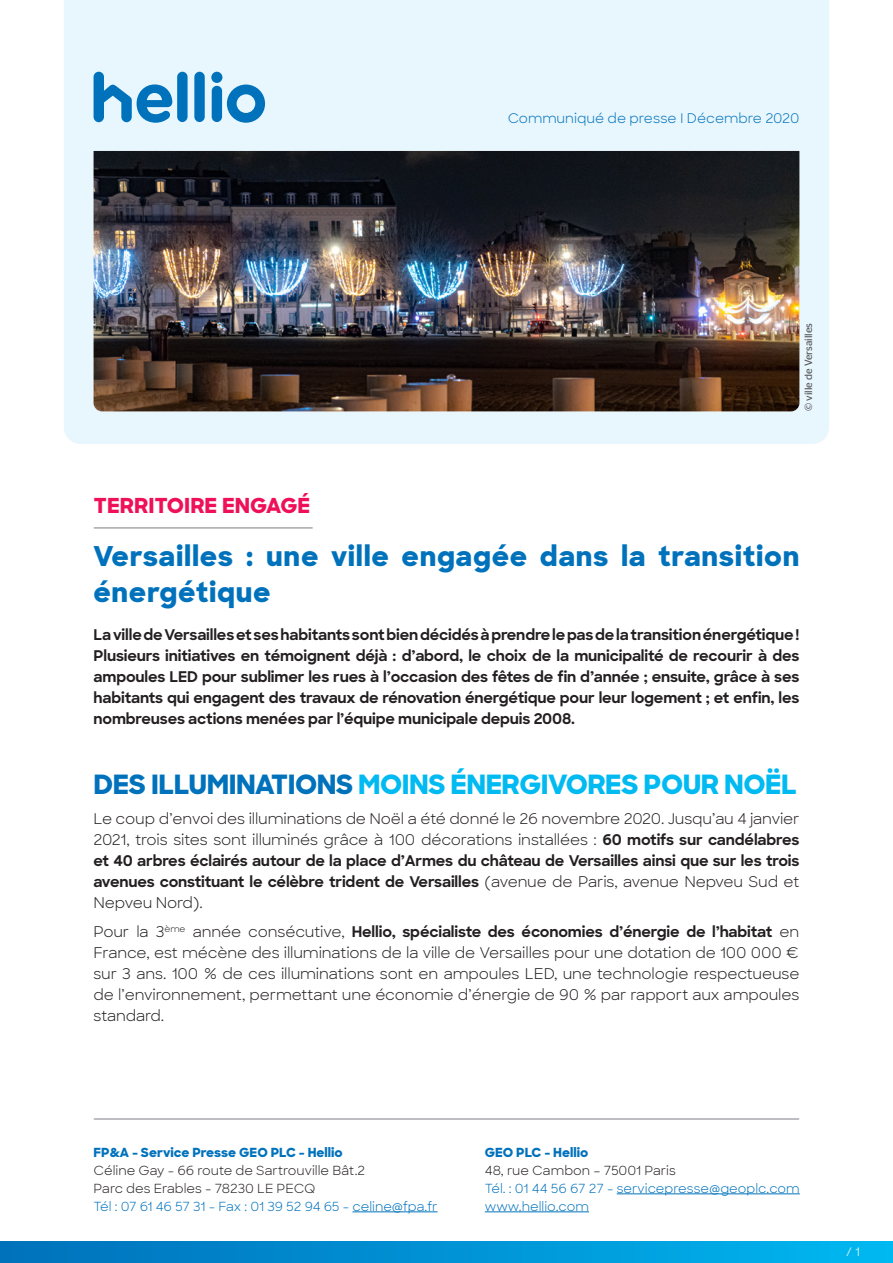
<style>
.page{position:relative;width:893px;height:1263px;background:#fff}
.page>*{position:absolute;margin:0;border:0;box-sizing:border-box;transform-origin:0 0}
.t1{font:800 27.75px/36px "Sharp Sans";letter-spacing:.025em;color:#0072bc}
.t2{font:800 27px "Sharp Sans";letter-spacing:-.02em;color:#00baf1}
.t3{font:800 21px "Sharp Sans";color:#ee1059}
.t4{font:15px/21px "Sharp Sans";letter-spacing:-.01em;color:#231f20;text-align:justify}
.t5{font:700 15px/21px "Sharp Sans";letter-spacing:-.01em;color:#231f20;text-align:justify}
.t6{font:13.5px "Sharp Sans";color:#0072bc}
.t7{font:12.75px/18px "Sharp Sans";color:#0072bc}
.t8{font:12.75px/18px "Sharp Sans";color:#231f20}
.t9{font:800 12.75px "Sharp Sans";color:#0072bc}
.t10{font:12px "Sharp Sans";color:#fff}
.t11{font:10.5px "Stag Sans";color:#57585a}
.s1{color:#0072bc}
.s2{font-weight:700}
</style>
<div class="page">
<div style="left:0;top:1242px;width:893px;height:21px;background:linear-gradient(to right,#0070bb,#00b7ef)"></div>
<hr style="left:352px;top:1211px;width:86px;height:1px;background:#0072bc">
<hr style="left:617px;top:1193px;width:183px;height:1px;background:#0072bc">
<hr style="left:485px;top:1211px;width:104px;height:1px;background:#0072bc">
<hr style="left:94px;top:1118px;width:705px;height:2px;background:#a8a9ad">
<div style="left:64px;top:0;width:765px;height:444px;background:#e8f6fd"></div>
<img style="left:94px;top:151px;width:705px;height:260px">
<svg style="left:94px;top:72px;width:171px;height:51px;background:#7fbadf"></svg>
<div style="left:211px;top:72px;width:11px;height:11px;background:#0072bc;border-radius:50%"></div>
<div style="left:212px;top:86px;width:10px;height:36px;background:#0072bc;border-radius:5px"></div>
<hr style="left:94px;top:527px;width:218px;height:2px;background:#a8a9ad">
<p class="t6" style="left:508px;top:108px;width:293px">Communiqué de presse I Décembre 2020</p>
<p class="t3" style="left:94px;top:490px;width:218px">TERRITOIRE ENGAGÉ</p>
<p class="t11" style="left:802px;top:411px;width:90px;rotate:-90deg">© ville de Versailles</p>
<p class="t1" style="left:94px;top:537px;width:707px">Versailles : une ville engagée dans la transition énergétique</p>
<p class="t5" style="left:94px;top:623px;width:707px">La ville de Versailles et ses habitants sont bien décidés à prendre le pas de la transition énergétique!<br>Plusieurs initiatives en témoignent déjà : d’abord, le choix de la municipalité de recourir à des ampoules LED pour sublimer les rues à l’occasion des fêtes de fin d’année ; ensuite, grâce à ses habitants qui engagent des travaux de rénovation énergétique pour leur logement ; et enfin, les nombreuses actions menées par l’équipe municipale depuis 2008.</p>
<p class="t2" style="left:94px;top:764px;width:705px"><span class="s1">DES ILLUMINATIONS</span> MOINS ÉNERGIVORES POUR NOËL</p>
<p class="t4" style="left:94px;top:807px;width:707px">Le coup d’envoi des illuminations de Noël a été donné le 26 novembre 2020. Jusqu’au 4 janvier 2021, trois sites sont illuminés grâce à 100 décorations installées : <span class="s2">60 motifs sur candélabres et 40 arbres éclairés autour de la place d’Armes du château de Versailles ainsi que sur les trois avenues constituant le célèbre trident de Versailles</span> (avenue de Paris, avenue Nepveu Sud et Nepveu Nord).</p>
<p class="t4" style="left:94px;top:921px;width:707px">Pour la 3<sup>ème</sup> année consécutive, <span class="s2">Hellio, spécialiste des économies d’énergie de l’habitat</span> en France, est mécène des illuminations de la ville de Versailles pour une dotation de 100 000 € sur 3 ans. 100 % de ces illuminations sont en ampoules LED, une technologie respectueuse de l’environnement, permettant une économie d’énergie de 90 % par rapport aux ampoules standard.</p>
<p class="t9" style="left:94px;top:1143px;width:251px">FP&amp;A - Service Presse GEO PLC - Hellio</p>
<p class="t8" style="left:94px;top:1161px;width:273px">Céline Gay - 66 route de Sartrouville Bât.2<br>Parc des Erables - 78230 LE PECQ</p>
<p class="t7" style="left:94px;top:1197px;width:345px">Tél : 07 61 46 57 31 - Fax : 01 39 52 94 65 - celine@fpa.fr</p>
<p class="t9" style="left:485px;top:1143px;width:105px">GEO PLC - Hellio</p>
<p class="t8" style="left:485px;top:1161px;width:193px">48, rue Cambon – 75001 Paris</p>
<p class="t7" style="left:485px;top:1179px;width:317px">Tél. : 01 44 56 67 27 - servicepresse@geoplc.com www.hellio.com</p>
<p class="t10" style="left:846px;top:1243px;width:15px">/ 1</p>
</div>
